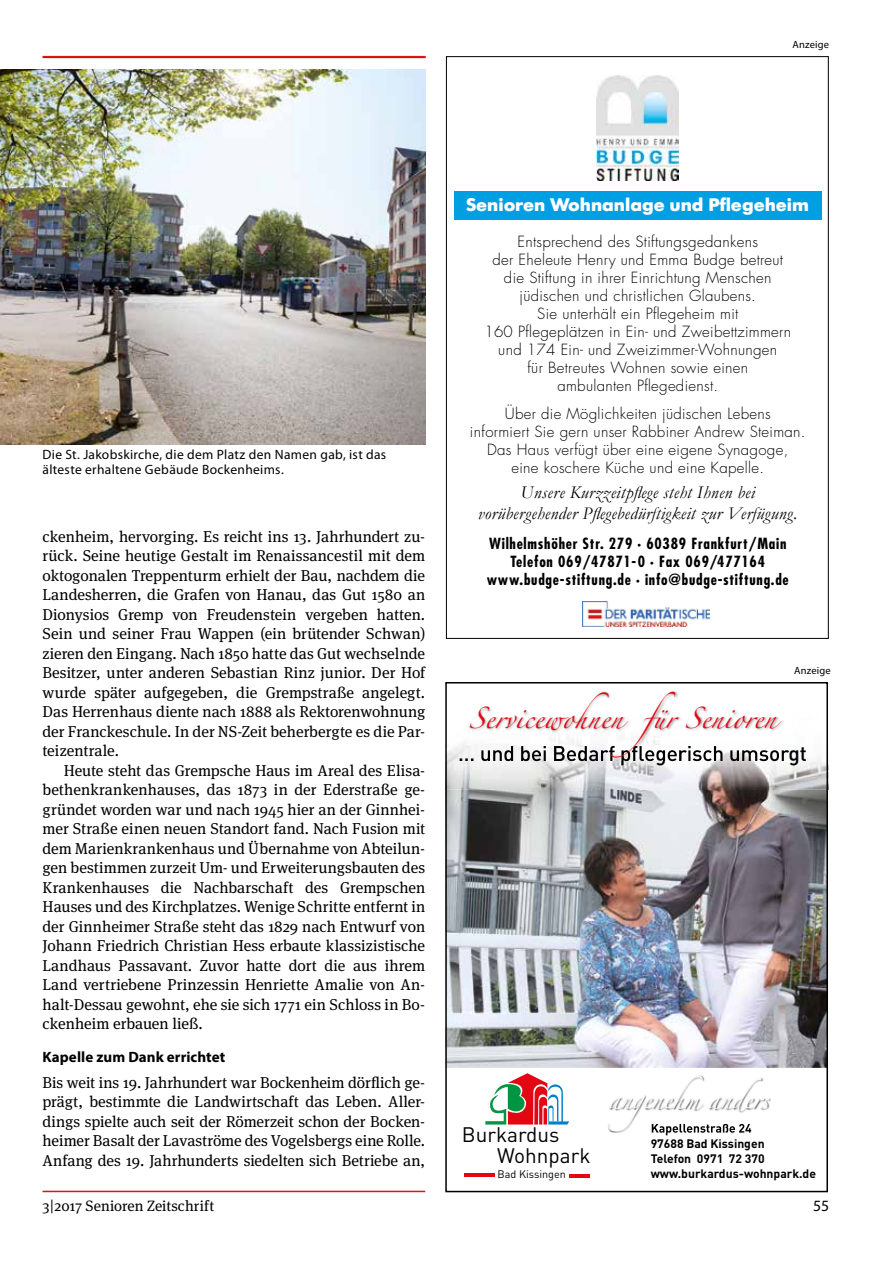
<style>
.page{position:relative;width:893px;height:1263px;background:#fff}
.page>*{position:absolute;margin:0;border:0;box-sizing:border-box;transform-origin:0 0}
.t1{font:20.7px/21.3px "DIN";color:#000}
.t2{font:19.5px "Zapfino";color:#e30613}
.t3{font:italic 18px/21.6px "Garamond";letter-spacing:.02em;color:#000;text-align:center}
.t4{font:700 18px "Futura BQ";color:#fff}
.t5{font:17.4px "Zapfino";color:#fff}
.t6{font:15.75px/19.5px "Meta Serif OT";color:#000;text-align:justify}
.t7{font:15.75px "Myriad Pro";color:#000}
.t8{font:300 15px/18px "Futura";letter-spacing:.02em;color:#000;text-align:center}
.t9{font:700 condensed 15px/18px "Futura";letter-spacing:.05em;color:#000;text-align:center}
.t10{font:15px "Meta Serif OT";letter-spacing:.005em;color:#000}
.t11{font:700 15px "Myriad Pro";letter-spacing:.005em;color:#000}
.t12{font:13.5px/15px "Myriad Pro";letter-spacing:.025em;color:#000}
.t13{font:700 12.15px/15.1px "DIN";color:#000}
.t14{font:10.8px "DIN";color:#000}
.t15{font:10.5px "Myriad Pro";letter-spacing:.015em;color:#000}
</style>
<div class="page">
<hr style="left:43px;top:56px;width:383px;height:2px;background:#cd171a">
<img style="left:0;top:70px;width:426px;height:374px">
<div style="left:454px;top:191px;width:367px;height:28px;background:#009fe3"></div>
<img style="left:596px;top:75px;width:82px;height:106px">
<img style="left:582px;top:602px;width:127px;height:25px">
<hr style="left:43px;top:1191px;width:382px;height:1px;background:#cd171a">
<img style="left:445px;top:682px;width:383px;height:510px">
<img style="left:468px;top:690px;width:316px;height:56px">
<img style="left:468px;top:746px;width:316px;height:14px">
<p class="t15" style="left:792px;top:39px;width:38px">Anzeige</p>
<p class="t12" style="left:43px;top:447px;width:345px">Die St. Jakobskirche, die dem Platz den Namen gab, ist das älteste erhaltene Gebäude Bockenheims.</p>
<p class="t6" style="left:43px;top:527px;width:384px">ckenheim, hervorging. Es reicht ins 13. Jahrhundert zu&shy;rück. Seine heutige Gestalt im Renaissancestil mit dem oktogonalen Treppenturm erhielt der Bau, nachdem die Landesherren, die Grafen von Hanau, das Gut 1580 an Dionysios Gremp von Freudenstein vergeben hatten.<br>Sein und seiner Frau Wappen (ein brütender Schwan) zieren den Eingang. Nach 1850 hatte das Gut wechselnde Besitzer, unter anderen Sebastian Rinz junior. Der Hof wurde später aufgegeben, die Grempstraße angelegt.<br>Das Herrenhaus diente nach 1888 als Rektorenwohnung der Franckeschule. In der NS-Zeit beherbergte es die Par&shy;teizentrale.</p>
<p class="t6" style="left:43px;top:761px;width:384px;text-indent:21px">Heute steht das Grempsche Haus im Areal des Elisa&shy;bethenkrankenhauses, das 1873 in der Ederstraße ge&shy;gründet worden war und nach 1945 hier an der Ginnhei&shy;mer Straße einen neuen Standort fand. Nach Fusion mit dem Marienkrankenhaus und Übernahme von Abteilun&shy;gen bestimmen zurzeit Um- und Erweiterungsbauten des Krankenhauses die Nachbarschaft des Grempschen Hauses und des Kirchplatzes. Wenige Schritte entfernt in der Ginnheimer Straße steht das 1829 nach Entwurf von Johann Friedrich Christian Hess erbaute klassizistische Landhaus Passavant. Zuvor hatte dort die aus ihrem Land vertriebene Prinzessin Henriette Amalie von An&shy;halt-Dessau gewohnt, ehe sie sich 1771 ein Schloss in Bo&shy;ckenheim erbauen ließ.</p>
<p class="t11" style="left:43px;top:1047px;width:184px">Kapelle zum Dank errichtet</p>
<p class="t6" style="left:43px;top:1073px;width:384px">Bis weit ins 19. Jahrhundert war Bockenheim dörflich ge&shy;prägt, bestimmte die Landwirtschaft das Leben. Aller&shy;dings spielte auch seit der Römerzeit schon der Bocken&shy;heimer Basalt der Lavaströme des Vogelsbergs eine Rolle.<br>Anfang des 19. Jahrhunderts siedelten sich Betriebe an,</p>
<p class="t4" style="left:467px;top:193px;width:344px">Senioren Wohnanlage und Pflegeheim</p>
<p class="t8" style="left:484px;top:232px;width:308px">Entsprechend des Stiftungsgedankens<br>der Eheleute Henry und Emma Budge betreut die Stiftung in ihrer Einrichtung Menschen jüdischen und christlichen Glaubens.<br>Sie unterhält ein Pflegeheim mit<br>160 Pflegeplätzen in Ein- und Zweibettzimmern und 174 Ein- und Zweizimmer-Wohnungen<br>für Betreutes Wohnen sowie einen<br>ambulanten Pflegedienst.</p>
<p class="t8" style="left:470px;top:405px;width:337px">Über die Möglichkeiten jüdischen Lebens<br>informiert Sie gern unser Rabbiner Andrew Steiman.<br>Das Haus verfügt über eine eigene Synagoge,<br>eine koschere Küche und eine Kapelle.</p>
<p class="t3" style="left:478px;top:481px;width:321px">Unsere Kurzzeitpflege steht Ihnen bei vorübergehender Pflegebedürftigkeit zur Verfügung.</p>
<p class="t9" style="left:487px;top:535px;width:304px">Wilhelmshöher Str. 279 · 60389 Frankfurt/Main<br>Telefon 069/47871- 0 · Fax 069/477164 www.budge-stiftung.de · info@budge-stiftung.de</p>
<p class="t2" style="left:469px;top:710px;width:309px">Servicewohnen für Senioren</p>
<p class="t15" style="left:794px;top:665px;width:38px">Anzeige</p>
<h1 class="t1" style="left:497px;top:1124px;width:95px;text-indent:-35px">Burkardus<br>Wohnpark</h1>
<p class="t14" style="left:497px;top:1167px;width:70px">Bad Kissingen</p>
<p class="t5" style="left:609px;top:1091px;width:161px">angenehm anders</p>
<p class="t13" style="left:651px;top:1135px;width:167px">97688 Bad Kissingen<br>Telefon 0971 72 370 www.burkardus-wohnpark.de</p>
<p class="t10" style="left:43px;top:1197px;width:173px">3|2017 Senioren Zeitschrift</p>
<p class="t7" style="left:813px;top:1197px;width:18px">55</p>
</div>
